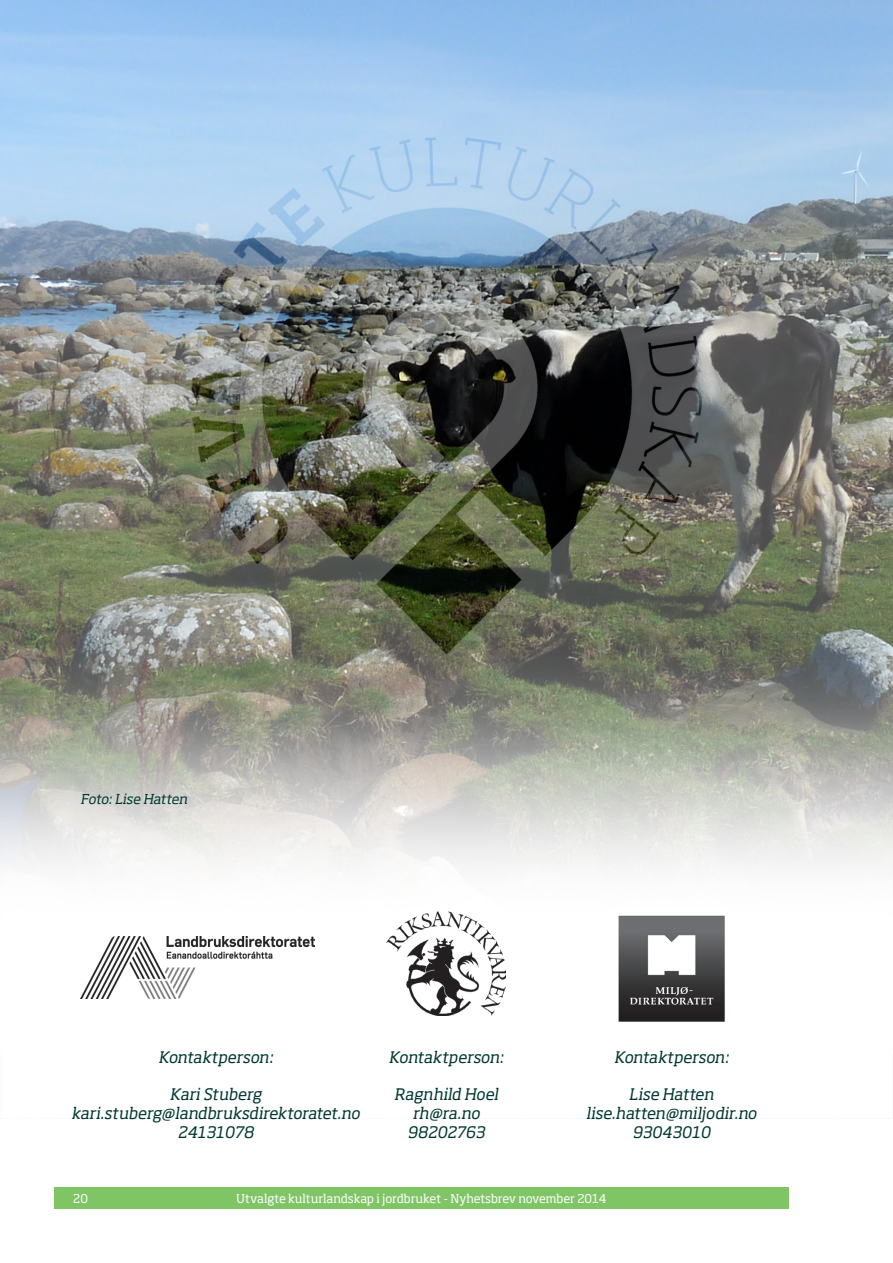
<style>
.page{position:relative;width:893px;height:1263px;background:#fff}
.page>*{position:absolute;margin:0;border:0;box-sizing:border-box;transform-origin:0 0}
.t1{font:italic 15.75px "Soho Pro";color:#003831}
.t2{font:italic 13.5px "Soho Pro";color:#003831}
.t3{font:12px "Soho Pro";letter-spacing:-.01em;color:#fff}
</style>
<div class="page">
<img style="left:0;top:0;width:893px;height:999px">
<div style="left:54px;top:1188px;width:735px;height:21px;background:#7fc565"></div>
<img style="left:609px;top:908px;width:125px;height:114px">
<img style="left:387px;top:911px;width:119px;height:105px">
<img style="left:81px;top:936px;width:234px;height:62px">
<p class="t2" style="left:81px;top:789px;width:111px">Foto:Lise Hatten</p>
<p class="t1" style="left:158px;top:1046px;width:119px">Kontaktperson:</p>
<p class="t1" style="left:170px;top:1084px;width:96px">KariStuberg</p>
<p class="t1" style="left:72px;top:1102px;width:293px">kari.stuberg@landbruksdirektoratet.no</p>
<p class="t1" style="left:178px;top:1121px;width:81px">24131078</p>
<p class="t1" style="left:389px;top:1046px;width:119px">Kontaktperson:</p>
<p class="t1" style="left:394px;top:1084px;width:109px">Ragnhild Hoel</p>
<p class="t1" style="left:413px;top:1102px;width:72px">rh@ra.no</p>
<p class="t1" style="left:408px;top:1121px;width:82px">98202763</p>
<p class="t1" style="left:614px;top:1046px;width:119px">Kontaktperson:</p>
<p class="t1" style="left:629px;top:1084px;width:90px">Lise Hatten</p>
<p class="t1" style="left:586px;top:1102px;width:175px">lise.hatten@milj odir.no</p>
<p class="t1" style="left:632px;top:1121px;width:83px">93043010</p>
<p class="t3" style="left:73px;top:1190px;width:16px">20</p>
<p class="t3" style="left:236px;top:1190px;width:372px">Utvalgte kulturlandskap i jordbruket - Nyhetsbrev november 2014</p>
</div>
